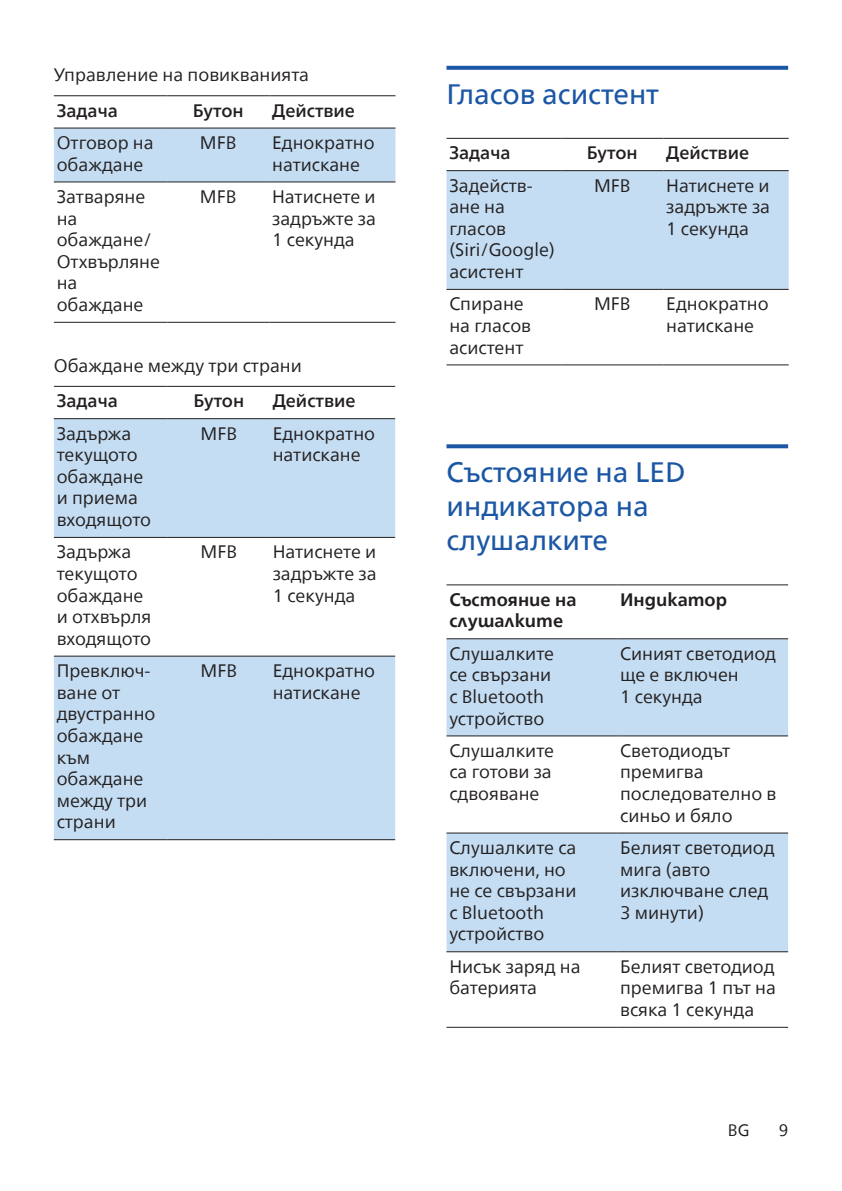
<style>
.page{position:relative;width:842px;height:1191px;background:#fff}
.page>*{position:absolute;margin:0;border:0;box-sizing:border-box;transform-origin:0 0}
.heading2{font:28px/34px "Neue Frutiger World";color:#1c57a5}
.Body{font:18px/21.6px "Neue Frutiger World";color:#231f20}
.Body-2{font:500 18px "Neue Frutiger World";color:#231f20}
.body_bold{font:700 18px/21.6px "Neue Frutiger World";color:#231f20}
.t1{font:16.4px "Neue Frutiger World";color:#231f20}
</style>
<div class="page">
<div style="left:54px;top:129px;width:341px;height:52px;background:#c4ddf2"></div>
<hr style="left:54px;top:95px;width:113px;height:1px;background:#231f20">
<hr style="left:167px;top:95px;width:102px;height:1px;background:#231f20">
<hr style="left:269px;top:95px;width:126px;height:1px;background:#231f20">
<hr style="left:54px;top:128px;width:113px;height:1px;background:#231f20">
<hr style="left:167px;top:128px;width:102px;height:1px;background:#231f20">
<hr style="left:269px;top:128px;width:126px;height:1px;background:#231f20">
<hr style="left:54px;top:181px;width:113px;height:1px;background:#231f20">
<hr style="left:167px;top:181px;width:102px;height:1px;background:#231f20">
<hr style="left:269px;top:181px;width:126px;height:1px;background:#231f20">
<hr style="left:54px;top:322px;width:113px;height:1px;background:#231f20">
<hr style="left:167px;top:322px;width:102px;height:1px;background:#231f20">
<hr style="left:269px;top:322px;width:126px;height:1px;background:#231f20">
<svg style="left:54px;top:419px;width:341px;height:420px;fill:#c4ddf2"></svg>
<hr style="left:54px;top:386px;width:114px;height:1px;background:#231f20">
<hr style="left:168px;top:386px;width:102px;height:1px;background:#231f20">
<hr style="left:270px;top:386px;width:125px;height:1px;background:#231f20">
<hr style="left:54px;top:418px;width:114px;height:1px;background:#231f20">
<hr style="left:168px;top:418px;width:102px;height:1px;background:#231f20">
<hr style="left:270px;top:418px;width:125px;height:1px;background:#231f20">
<hr style="left:54px;top:537px;width:114px;height:1px;background:#231f20">
<hr style="left:168px;top:537px;width:102px;height:1px;background:#231f20">
<hr style="left:270px;top:537px;width:125px;height:1px;background:#231f20">
<hr style="left:54px;top:655px;width:114px;height:1px;background:#231f20">
<hr style="left:168px;top:655px;width:102px;height:1px;background:#231f20">
<hr style="left:270px;top:655px;width:125px;height:1px;background:#231f20">
<hr style="left:54px;top:839px;width:114px;height:1px;background:#231f20">
<hr style="left:168px;top:839px;width:102px;height:1px;background:#231f20">
<hr style="left:270px;top:839px;width:125px;height:1px;background:#231f20">
<svg style="left:446px;top:66px;width:342px;height:4px"></svg>
<svg style="left:446px;top:444px;width:342px;height:4px"></svg>
<div style="left:446px;top:171px;width:343px;height:118px;background:#c4ddf2"></div>
<hr style="left:446px;top:138px;width:115px;height:1px;background:#231f20">
<hr style="left:561px;top:138px;width:102px;height:1px;background:#231f20">
<hr style="left:663px;top:138px;width:126px;height:1px;background:#231f20">
<hr style="left:446px;top:170px;width:115px;height:1px;background:#231f20">
<hr style="left:561px;top:170px;width:102px;height:1px;background:#231f20">
<hr style="left:663px;top:170px;width:126px;height:1px;background:#231f20">
<hr style="left:446px;top:289px;width:115px;height:1px;background:#231f20">
<hr style="left:561px;top:289px;width:102px;height:1px;background:#231f20">
<hr style="left:663px;top:289px;width:126px;height:1px;background:#231f20">
<hr style="left:446px;top:364px;width:115px;height:1px;background:#231f20">
<hr style="left:561px;top:364px;width:102px;height:1px;background:#231f20">
<hr style="left:663px;top:364px;width:126px;height:1px;background:#231f20">
<svg style="left:446px;top:639px;width:342px;height:312px;fill:#c4ddf2"></svg>
<hr style="left:446px;top:584px;width:171px;height:1px;background:#231f20">
<hr style="left:617px;top:584px;width:171px;height:1px;background:#231f20">
<hr style="left:446px;top:638px;width:171px;height:1px;background:#231f20">
<hr style="left:617px;top:638px;width:171px;height:1px;background:#231f20">
<hr style="left:446px;top:735px;width:171px;height:1px;background:#231f20">
<hr style="left:617px;top:735px;width:171px;height:1px;background:#231f20">
<hr style="left:446px;top:832px;width:171px;height:1px;background:#231f20">
<hr style="left:617px;top:832px;width:171px;height:1px;background:#231f20">
<hr style="left:446px;top:951px;width:171px;height:1px;background:#231f20">
<hr style="left:617px;top:951px;width:171px;height:1px;background:#231f20">
<hr style="left:446px;top:1026px;width:171px;height:1px;background:#231f20">
<hr style="left:617px;top:1026px;width:171px;height:1px;background:#231f20">
<p class="Body" style="left:54px;top:64px;width:257px">Управление на повикванията</p>
<p class="Body-2" style="left:57px;top:95px;width:63px">Задача</p>
<p class="Body-2" style="left:193px;top:95px;width:52px">Бутон</p>
<p class="Body-2" style="left:272px;top:95px;width:84px">Действие</p>
<p class="Body" style="left:57px;top:132px;width:99px">Отговор на обаждане</p>
<p class="Body" style="left:200px;top:132px;width:38px">MFB</p>
<p class="Body" style="left:272px;top:132px;width:104px">Еднократно натискане</p>
<p class="Body" style="left:57px;top:186px;width:105px">Затваряне на обаждане/<br>Отхвърляне на обаждане</p>
<p class="Body" style="left:200px;top:186px;width:38px">MFB</p>
<p class="Body" style="left:272px;top:186px;width:105px;text-align:justify">Натиснете и задръжте за 1 секунда</p>
<p class="Body" style="left:54px;top:355px;width:249px">Обаждане между три страни</p>
<p class="Body-2" style="left:57px;top:386px;width:63px">Задача</p>
<p class="Body-2" style="left:193px;top:386px;width:52px">Бутон</p>
<p class="Body-2" style="left:273px;top:386px;width:84px">Действие</p>
<p class="Body" style="left:57px;top:423px;width:96px">Задържа текущото обаждане и приема входящото</p>
<p class="Body" style="left:201px;top:423px;width:38px">MFB</p>
<p class="Body" style="left:273px;top:423px;width:104px">Еднократно натискане</p>
<p class="Body" style="left:57px;top:541px;width:96px">Задържа текущото обаждане и отхвърля входящото</p>
<p class="Body" style="left:201px;top:541px;width:38px">MFB</p>
<p class="Body" style="left:273px;top:541px;width:105px;text-align:justify">Натиснете и задръжте за 1 секунда</p>
<p class="Body" style="left:57px;top:660px;width:100px">Превключ&shy;ване от двустранно обаждане към обаждане между три страни</p>
<p class="Body" style="left:201px;top:660px;width:38px">MFB</p>
<p class="Body" style="left:273px;top:660px;width:104px">Еднократно натискане</p>
<p class="heading2" style="left:446px;top:78px;width:214px">Гласов асистент</p>
<p class="Body-2" style="left:449px;top:138px;width:63px">Задача</p>
<p class="Body-2" style="left:587px;top:138px;width:52px">Бутон</p>
<p class="Body-2" style="left:666px;top:138px;width:84px">Действие</p>
<p class="Body" style="left:449px;top:175px;width:107px">Задейств&shy;ане на гласов (Siri/Google) асистент</p>
<p class="Body" style="left:594px;top:175px;width:38px">MFB</p>
<p class="Body" style="left:666px;top:175px;width:105px;text-align:justify">Натиснете и задръжте за 1 секунда</p>
<p class="Body" style="left:449px;top:293px;width:83px">Спиране на гласов асистент</p>
<p class="Body" style="left:594px;top:293px;width:38px">MFB</p>
<p class="Body" style="left:666px;top:293px;width:104px">Еднократно натискане</p>
<p class="heading2" style="left:446px;top:456px;width:241px">Състояние на LED индикатора на слушалките</p>
<p class="body_bold" style="left:449px;top:588px;width:129px">Състояние на слушалките</p>
<p class="body_bold" style="left:620px;top:588px;width:108px">Индикатор</p>
<p class="Body" style="left:449px;top:643px;width:106px">Слушалките се свързани с Bluetooth устройство</p>
<p class="Body" style="left:620px;top:643px;width:157px">Синият светодиод ще е включен<br>1 секунда</p>
<p class="Body" style="left:449px;top:740px;width:106px">Слушалките са готови за сдвояване</p>
<p class="Body" style="left:620px;top:740px;width:158px">Светодиодът премигва последователно в синьо и бяло</p>
<p class="Body" style="left:449px;top:837px;width:129px">Слушалките са включени, но не се свързани с Bluetooth устройство</p>
<p class="Body" style="left:620px;top:837px;width:156px">Белият светодиод мига (авто изключване след<br>3 минути)</p>
<p class="Body" style="left:449px;top:956px;width:133px">Нисък заряд на батерията</p>
<p class="Body" style="left:620px;top:956px;width:157px;text-align:justify">Белият светодиод премигва 1 път на всяка 1 секунда</p>
<p class="t1" style="left:728px;top:1117px;width:23px">BG</p>
<p class="t1" style="left:779px;top:1117px;width:11px">9</p>
</div>
